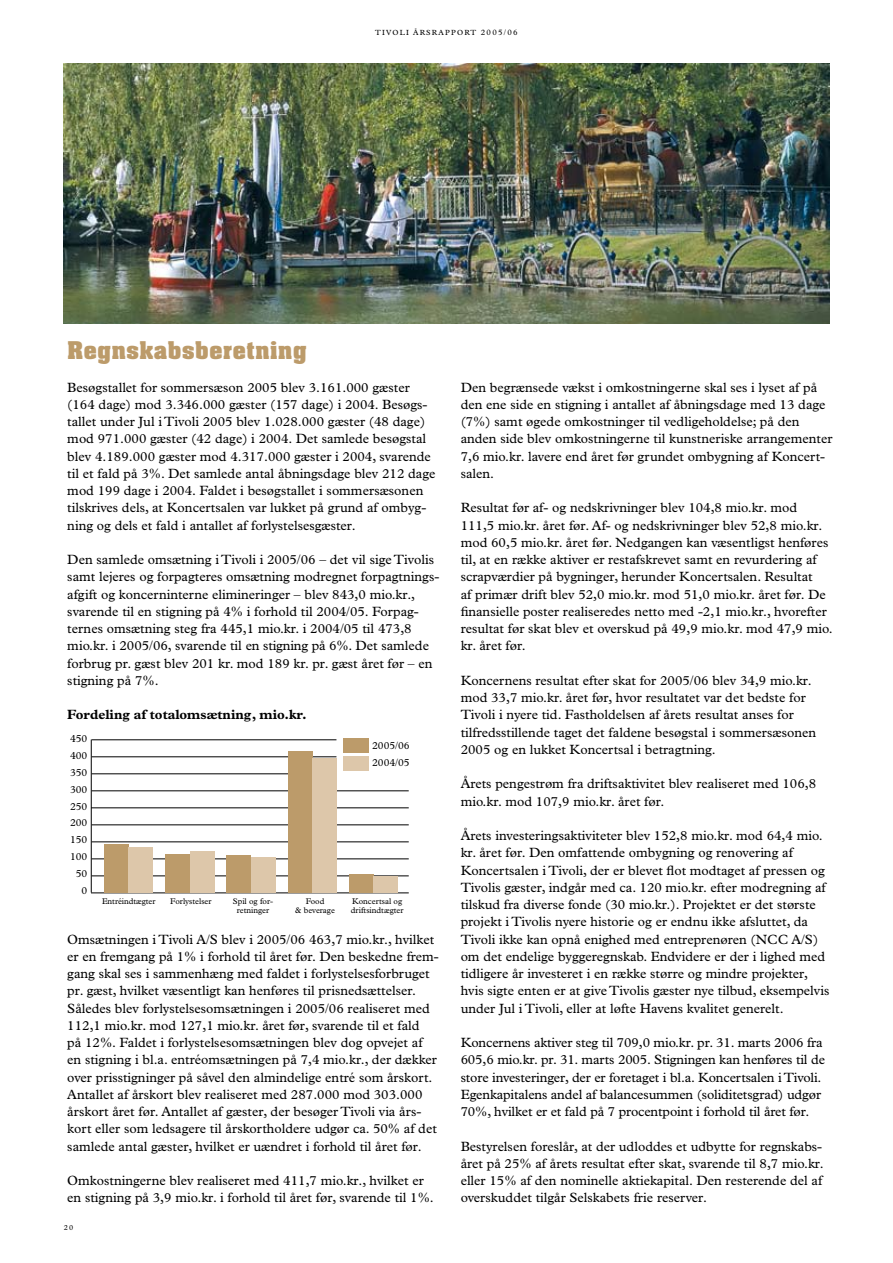
<style>
.page{position:relative;width:893px;height:1263px;background:#fff}
.page>*{position:absolute;margin:0;border:0;box-sizing:border-box;transform-origin:0 0}
.t1{font:700 24px "Aachen TIVOLI";color:#bc9b6a}
.t2{font:13.5px/17.2px "Plantin Std";color:#000}
.t3{font:700 13.5px "Plantin Std";color:#000}
.t4{font:10.5px/16.8px "Plantin Std";color:#000;text-align:right}
.t5{font:8.25px/9px "Plantin Std";color:#000;text-align:center}
.t6{font:7.5px "Plantin Std";letter-spacing:.16em;color:#000}
.s1{font-size:8.1px}
</style>
<div class="page">
<img style="left:64px;top:64px;width:765px;height:259px">
<hr style="left:91px;top:892px;width:318px;height:1px;background:#000">
<hr style="left:91px;top:739px;width:1px;height:153px;background:#000">
<hr style="left:92px;top:841px;width:317px;height:1px;background:#000">
<hr style="left:92px;top:824px;width:317px;height:1px;background:#000">
<hr style="left:91px;top:807px;width:318px;height:1px;background:#000">
<div style="left:343px;top:738px;width:25px;height:15px;background:#bc9b6a"></div>
<div style="left:343px;top:756px;width:25px;height:15px;background:#ddc7aa"></div>
<hr style="left:92px;top:875px;width:317px;height:1px;background:#000">
<hr style="left:92px;top:858px;width:317px;height:1px;background:#000">
<hr style="left:92px;top:739px;width:244px;height:1px;background:#000">
<hr style="left:92px;top:756px;width:244px;height:1px;background:#000">
<hr style="left:92px;top:773px;width:238px;height:1px;background:#000">
<hr style="left:92px;top:790px;width:317px;height:1px;background:#000">
<div style="left:105px;top:844px;width:24px;height:48px;background:#bc9b6a"></div>
<div style="left:129px;top:847px;width:24px;height:45px;background:#ddc7aa"></div>
<div style="left:166px;top:854px;width:24px;height:38px;background:#bc9b6a"></div>
<div style="left:190px;top:851px;width:24px;height:41px;background:#ddc7aa"></div>
<div style="left:227px;top:855px;width:24px;height:37px;background:#bc9b6a"></div>
<div style="left:251px;top:857px;width:24px;height:35px;background:#ddc7aa"></div>
<div style="left:288px;top:751px;width:24px;height:141px;background:#bc9b6a"></div>
<div style="left:312px;top:758px;width:24px;height:134px;background:#ddc7aa"></div>
<div style="left:349px;top:874px;width:24px;height:18px;background:#bc9b6a"></div>
<div style="left:373px;top:876px;width:25px;height:16px;background:#ddc7aa"></div>
<p class="t6" style="left:375px;top:29px;width:144px">TIVOLI ÅRSRAPPORT <span class="s1">2005/06</span></p>
<h1 class="t1" style="left:67px;top:335px;width:241px">Regnskabsberetning</h1>
<p class="t2" style="left:67px;top:378px;width:370px">Besøgstallet for sommersæson 2005 blev 3.1 61 .000 gæster<br>(1 64 dage) mod 3.346.000 gæster (1 57 dage) i 2004. Besøgs&shy;tallet under Jul i Tivoli 2005 blev 1 .028.000 gæster (48 dage) mod 971 .000 gæster (42 dage) i 2004. Det samlede besøgstal blev 4.1 89.000 gæster mod 4.31 7.000 gæster i 2004, svarende til et fald på 3%. Det samlede antal åbningsdage blev 21 2 dage mod 1 99 dage i 2004. Faldet i besøgstallet i sommersæsonen tilskrives dels, at Koncertsalen var lukket på grund af ombyg&shy;ning og dels et fald i antallet af forlystelsesgæster.</p>
<p class="t2" style="left:67px;top:551px;width:373px">Den samlede omsætning i Tivoli i 2005/06 – det vil sige Tivolis samt lejeres og forpagteres omsætning modregnet forpagtnings&shy;afgift og koncerninterne elimineringer – blev 843,0 mio.kr., svarende til en stigning på 4% i forhold til 2004/05. Forpag&shy;ternes omsætning steg fra 445,1 mio.kr. i 2004/05 til 473,8 mio.kr. i 2005/06, svarende til en stigning på 6%. Det samlede forbrug pr. gæst blev 201 kr. mod 1 89 kr. pr. gæst året før – en stigning på 7%.</p>
<p class="t3" style="left:67px;top:707px;width:241px">Fordeling af totalomsætning, mio.kr.</p>
<p class="t4" style="left:70px;top:730px;width:19px">450<br>400<br>350<br>300<br>250<br>200<br>150<br>100<br>50<br>0</p>
<p class="t4" style="left:372px;top:737px;width:39px;line-height:17.4px;text-align:left">2005/06<br>2004/05</p>
<p class="t5" style="left:102px;top:897px;width:55px">Entréindtægter</p>
<p class="t5" style="left:170px;top:897px;width:43px">Forlystelser</p>
<p class="t5" style="left:233px;top:897px;width:42px">Spil og for&shy;retninger</p>
<p class="t5" style="left:295px;top:897px;width:41px">Food<br>&amp; beverage</p>
<p class="t5" style="left:351px;top:897px;width:54px;text-align:left">Koncertsal og driftsindtægter</p>
<p class="t2" style="left:67px;top:930px;width:373px">Omsætningen i Tivoli A/S blev i 2005/06 463,7 mio.kr., hvilket er en fremgang på 1 % i forhold til året før. Den beskedne frem&shy;gang skal ses i sammenhæng med faldet i forlystelsesforbruget pr. gæst, hvilket væsentligt kan henføres til prisnedsættelser.<br>Således blev forlystelsesomsætningen i 2005/06 realiseret med 11 2,1 mio.kr. mod 1 27,1 mio.kr. året før, svarende til et fald<br>på 1 2%. Faldet i forlystelsesomsætningen blev dog opvejet af en stigning i bl.a. entréomsætningen på 7,4 mio.kr., der dækker over prisstigninger på såvel den almindelige entré som årskort.<br>Antallet af årskort blev realiseret med 287.000 mod 303.000 årskort året før. Antallet af gæster, der besøger Tivoli via års&shy;kort eller som ledsagere til årskortholdere udgør ca. 50% af det samlede antal gæster, hvilket er uændret i forhold til året før.</p>
<p class="t2" style="left:67px;top:1172px;width:368px">Omkostningerne blev realiseret med 411 ,7 mio.kr., hvilket er en stigning på 3,9 mio.kr. i forhold til året før, svarende til 1 %.</p>
<p class="t6" style="left:64px;top:1223px;width:11px">20</p>
<p class="t2" style="left:461px;top:378px;width:373px">Den begrænsede vækst i omkostningerne skal ses i lyset af på den ene side en stigning i antallet af åbningsdage med 13 dage (7%) samt øgede omkostninger til vedligeholdelse; på den anden side blev omkostningerne til kunstneriske arrangementer 7,6 mio.kr. lavere end året før grundet ombygning af Koncert&shy;salen.</p>
<p class="t2" style="left:461px;top:499px;width:374px">Resultat før af- og nedskrivninger blev 1 04,8 mio.kr. mod<br>111 ,5 mio.kr. året før. Af- og nedskrivninger blev 52,8 mio.kr. mod 60,5 mio.kr. året før. Nedgangen kan væsentligst henføres til, at en række aktiver er restafskrevet samt en revurdering af scrapværdier på bygninger, herunder Koncertsalen. Resultat<br>af primær drift blev 52,0 mio.kr. mod 51 ,0 mio.kr. året før. De finansielle poster realiseredes netto med -2,1 mio.kr., hvorefter resultat før skat blev et overskud på 49,9 mio.kr. mod 47,9 mio. kr. året før.</p>
<p class="t2" style="left:461px;top:672px;width:357px">Koncernens resultat efter skat for 2005/06 blev 34,9 mio.kr. mod 33 ,7 mio.kr. året før, hvor resultatet var det bedste for Tivoli i nyere tid. Fastholdelsen af årets resultat anses for tilfredsstillende taget det faldene besøgstal i sommersæsonen 2005 og en lukket Koncertsal i betragtning.</p>
<p class="t2" style="left:461px;top:775px;width:357px">Årets pengestrøm fra driftsaktivitet blev realiseret med 1 06,8 mio.kr. mod 1 07,9 mio.kr. året før.</p>
<p class="t2" style="left:461px;top:827px;width:370px">Årets investeringsaktiviteter blev 1 52,8 mio.kr. mod 64,4 mio. kr. året før. Den omfattende ombygning og renovering af Koncertsalen i Tivoli, der er blevet flot modtaget af pressen og Tivolis gæster, indgår med ca. 1 20 mio.kr. efter modregning af tilskud fra diverse fonde (30 mio.kr.). Projektet er det største projekt i Tivolis nyere historie og er endnu ikke afsluttet, da Tivoli ikke kan opnå enighed med entreprenøren (NCC A/S) om det endelige byggeregnskab. Endvidere er der i lighed med tidligere år investeret i en række større og mindre projekter, hvis sigte enten er at give Tivolis gæster nye tilbud, eksempelvis under Jul i Tivoli, eller at løfte Havens kvalitet generelt.</p>
<p class="t2" style="left:461px;top:1034px;width:366px">Koncernens aktiver steg til 709,0 mio.kr. pr. 31 . marts 2006 fra 605,6 mio.kr. pr. 31 . marts 2005. Stigningen kan henføres til de store investeringer, der er foretaget i bl.a. Koncertsalen i Tivoli.<br>Egenkapitalens andel af balancesummen (soliditetsgrad) udgør 70%, hvilket er et fald på 7 procentpoint i forhold til året før.</p>
<p class="t2" style="left:461px;top:1137px;width:364px;text-align:justify">Bestyrelsen foreslår, at der udloddes et udbytte for regnskabs&shy;året på 25% af årets resultat efter skat, svarende til 8,7 mio.kr. eller 1 5% af den nominelle aktiekapital. Den resterende del af overskuddet tilgår Selskabets frie reserver.</p>
</div>
